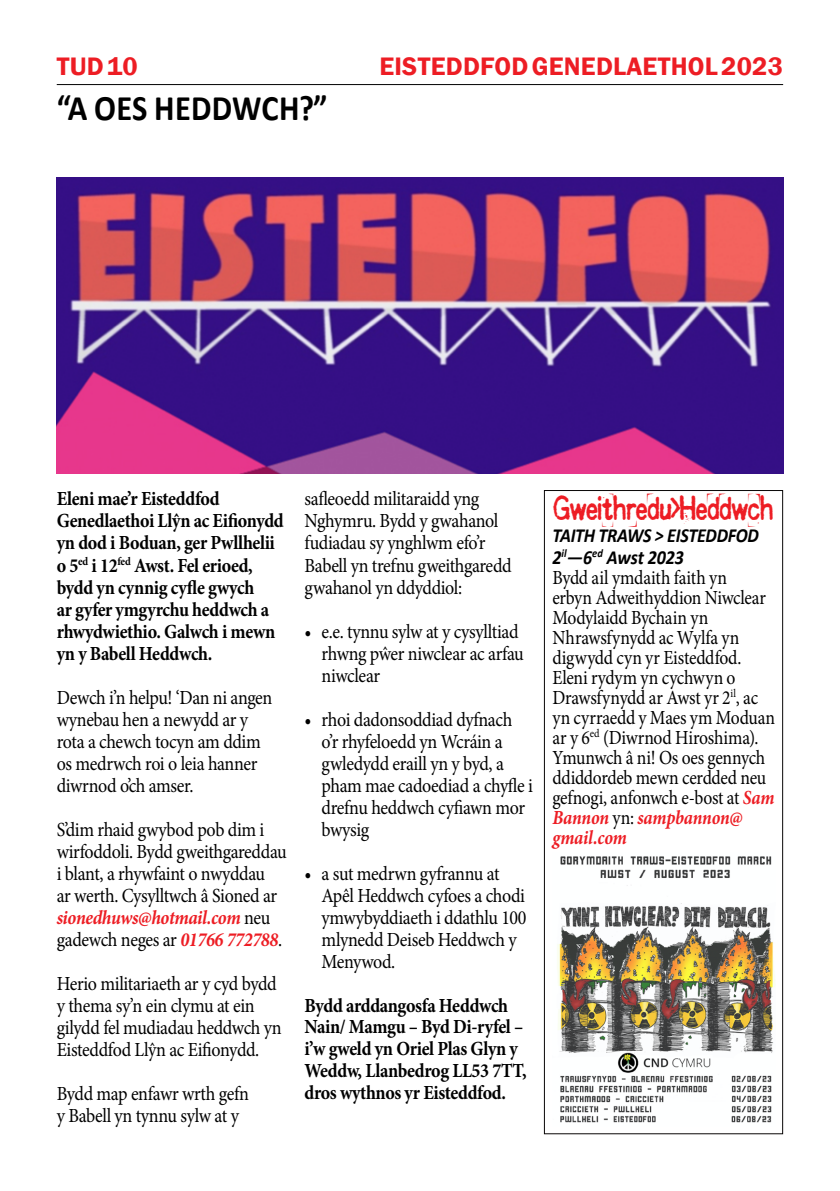
<style>
.page{position:relative;width:840px;height:1191px;background:#fff}
.page>*{position:absolute;margin:0;border:0;box-sizing:border-box;transform-origin:0 0}
.t1{font:700 36px "Calibri";letter-spacing:.01em;color:#000;scale:.9 1}
.t2{font:34px "Kingthings Printingkit";letter-spacing:-.03em;color:#ed1d24;scale:.9 1}
.t3{font:600 26px "Franklin Gothic";letter-spacing:.01em;color:#ed1d24}
.t4{font:20px/22px "Minion Pro";letter-spacing:-.02em;color:#000;scale:.9 1}
.t5{font:20px/20px "Minion Pro";letter-spacing:-.02em;color:#000;scale:.88 1}
.t6{font:700 20px/22px "Minion Pro";letter-spacing:-.02em;color:#000;scale:.9 1}
.t7{font:italic 700 20px/22px "Calibri";letter-spacing:-.02em;color:#000;scale:.9 1}
.s1{font-weight:700;font-style:italic;color:#ed1d24}
</style>
<div class="page">
<hr style="left:57px;top:84px;width:725px;height:1px;background:#000">
<img style="left:57px;top:177px;width:725px;height:297px">
<img style="left:557px;top:856px;width:217px;height:267px">
<div style="left:543px;top:490px;width:239px;height:644px;border:1px solid #090606"></div>
<h3 class="t3" style="left:57px;top:50px;width:82px">TUD 10</h3>
<h3 class="t3" style="left:379px;top:50px;width:405px">EISTEDDFOD GENEDLAETHOL 2023</h3>
<h1 class="t1" style="left:57px;top:83px;width:302px">“A OES HEDDWCH?”</h1>
<p class="t6" style="left:57px;top:488px;width:254px">Eleni mae’r Eisteddfod<br>Genedlaethoi Llŷn ac Eifionydd yn dod i Boduan, ger Pwllhelii o 5<sup>ed</sup> i 12<sup>fed</sup> Awst. Fel erioed, bydd yn cynnig cyfle gwych<br>ar gyfer ymgyrchu heddwch a rhwydwiethio. Galwch i mewn yn y Babell Heddwch.</p>
<p class="t4" style="left:57px;top:686px;width:241px">Dewch i’n helpu! ‘Dan ni angen wynebau hen a newydd ar y rota a chewch tocyn am ddim os medrwch roi o leia hanner diwrnod o’ch amser.</p>
<p class="t4" style="left:57px;top:818px;width:257px">S’dim rhaid gwybod pob dim i wirfoddoli. Bydd gweithgareddau i blant, a rhywfaint o nwyddau<br>ar werth. Cysylltwch â Sioned ar <span class="s1">sionedhuws@hotmail.com</span> neu gadewch neges ar <span class="s1">01766 772788</span>.</p>
<p class="t4" style="left:57px;top:972px;width:251px">Herio militariaeth ar y cyd bydd y thema sy’n ein clymu at ein gilydd fel mudiadau heddwch yn<br>Eisteddfod Llŷn ac Eifionydd.</p>
<p class="t4" style="left:57px;top:1082px;width:215px">Bydd map enfawr wrth gefn y Babell yn tynnu sylw at y</p>
<p class="t4" style="left:304px;top:488px;width:231px">safleoedd militaraidd yng<br>Nghymru. Bydd y gwahanol fudiadau sy ynghlwm efo’r<br>Babell yn trefnu gweithgaredd gwahanol yn ddyddiol:</p>
<p class="t4" style="left:321px;top:620px;width:226px;text-indent:-17px">• e.e. tynnu sylw at y cysylltiad rhwng pŵer niwclear ac arfau niwclear</p>
<p class="t4" style="left:321px;top:708px;width:236px;text-indent:-17px">• rhoi dadonsoddiad dyfnach o’r rhyfeloedd yn Wcráin a gwledydd eraill yn y byd, a pham mae cadoediad a chyfle i drefnu heddwch cyfiawn mor bwysig</p>
<p class="t4" style="left:321px;top:862px;width:229px;text-indent:-17px">• a sut medrwn gyfrannu at<br>Apêl Heddwch cyfoes a chodi ymwybyddiaeth i ddathlu 100 mlynedd Deiseb Heddwch y<br>Menywod.</p>
<p class="t6" style="left:304px;top:994px;width:248px">Bydd arddangosfa Heddwch<br>Nain/ Mamgu – Byd Di-ryfel – i’w gweld yn Oriel Plas Glyn y<br>Weddw, Llanbedrog LL53 7TT, dros wythnos yr Eisteddfod.</p>
<h2 class="t2" style="left:552px;top:489px;width:247px">Gweithredu&gt;Heddwch</h2>
<p class="t7" style="left:552px;top:524px;width:231px">TAITH TRAWS &gt; EISTEDDFOD<br>2<sup>il</sup>—6<sup>ed</sup> Awst 2023</p>
<p class="t5" style="left:552px;top:568px;width:254px">Bydd ail ymdaith faith yn<br>erbyn Adweithyddion Niwclear<br>Modylaidd Bychain yn<br>Nhrawsfynydd ac Wylfa yn digwydd cyn yr Eisteddfod.<br>Eleni rydym yn cychwyn o<br>Drawsfynydd ar Awst yr 2<sup>il</sup>, ac yn cyrraedd y Maes ym Moduan ar y 6<sup>ed</sup> (Diwrnod Hiroshima).<br>Ymunwch â ni! Os oes gennych ddiddordeb mewn cerdded neu gefnogi, anfonwch e-bost at <span class="s1">Sam<br>Bannon</span> yn: <span class="s1">sampbannon@ gmail.com</span></p>
</div>
